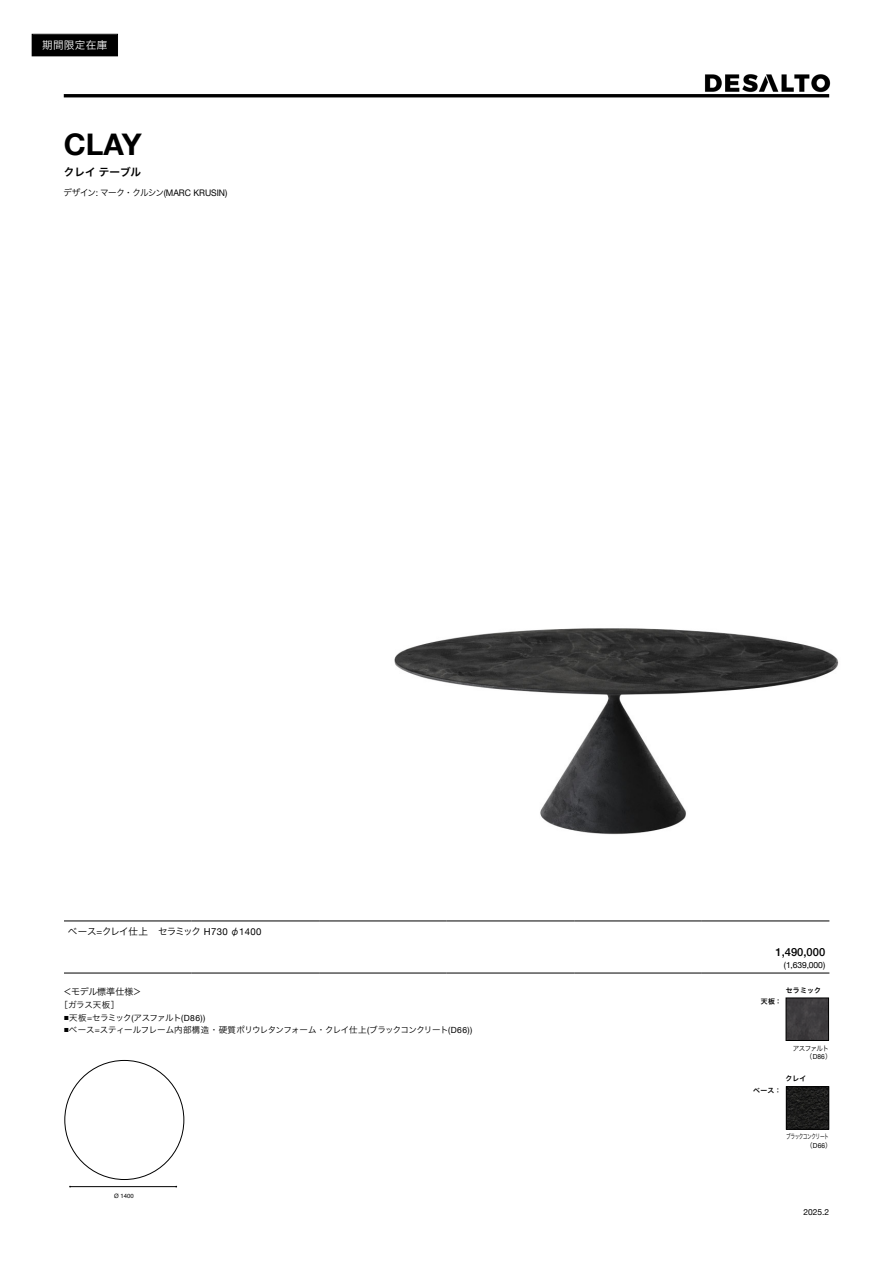
<style>
.page{position:relative;width:893px;height:1263px;background:#fff}
.page>*{position:absolute;margin:0;border:0;box-sizing:border-box;transform-origin:0 0}
.t1{font:700 29.7px "Helvetica Neue";color:#000}
.t2{font:500 11.1px "Helvetica Neue";color:#000}
.t3{font:10.65px "Hira Kaku Pro W6";color:#000}
.t4{font:10.65px "Hira Kaku Pro W3";letter-spacing:.03em;color:#fff}
.t5{font:9.6px "Hira Kaku Pro W3";letter-spacing:-.08em;color:#000}
.t6{font:9px "Helvetica Neue";color:#000;scale:.95 1}
.t7{font:9px "Hira Kaku Pro W3";letter-spacing:-.01em;color:#000}
.t8{font:8.55px "Hira Kaku Pro W3";letter-spacing:-.055em;color:#000}
.t9{font:8.55px "Hira Kaku Pro W3";letter-spacing:-.075em;color:#000}
.t10{font:8.55px "Helvetica Neue";letter-spacing:-.01em;color:#000}
.t11{font:8.4px "Helvetica Neue";color:#000}
.t12{font:6.9px "Hira Kaku Pro W6";letter-spacing:.03em;color:#000}
.t13{font:6.9px "Hira Kaku Pro W3";letter-spacing:-.09em;color:#000;scale:.68 1}
.t14{font:6.9px "Helvetica Neue";letter-spacing:.025em;color:#000;scale:.95 1}
.t15{font:6.9px "Hira Kaku Pro W3";letter-spacing:-.09em;color:#000;scale:.95 1}
.t16{font:6px "Helvetica";color:#000}
.s1{font-family:"Hira Kaku Pro W3"}
.s2{font-family:"Helvetica Neue"}
.s3{font-size:5.25px}
</style>
<div class="page">
<img style="left:705px;top:74px;width:126px;height:22px">
<hr style="left:64px;top:94px;width:765px;height:3px;background:#000">
<svg style="left:31px;top:34px;width:87px;height:23px;background:#0d0d0d"></svg>
<div style="left:33px;top:35px;width:84px;height:20px;border:1px solid #000"></div>
<hr style="left:64px;top:921px;width:128px;height:1px;background:#000">
<hr style="left:192px;top:921px;width:127px;height:1px;background:#000">
<hr style="left:319px;top:921px;width:128px;height:1px;background:#000">
<hr style="left:447px;top:921px;width:127px;height:1px;background:#000">
<hr style="left:574px;top:921px;width:128px;height:1px;background:#000">
<hr style="left:702px;top:921px;width:127px;height:1px;background:#000">
<hr style="left:64px;top:973px;width:128px;height:1px;background:#000">
<hr style="left:192px;top:973px;width:127px;height:1px;background:#000">
<hr style="left:319px;top:973px;width:128px;height:1px;background:#000">
<hr style="left:447px;top:973px;width:127px;height:1px;background:#000">
<hr style="left:574px;top:973px;width:128px;height:1px;background:#000">
<hr style="left:702px;top:973px;width:127px;height:1px;background:#000">
<img style="left:394px;top:628px;width:445px;height:207px">
<svg style="left:64px;top:1059px;width:121px;height:129px"></svg>
<img style="left:788px;top:1088px;width:39px;height:39px">
<div style="left:786px;top:1086px;width:43px;height:43px;border:1px solid #000"></div>
<div style="left:788px;top:1000px;width:39px;height:39px;background:#3f3d3f"></div>
<div style="left:786px;top:998px;width:43px;height:43px;border:1px solid #000"></div>
<p class="t4" style="left:42px;top:36px;width:67px">期間限定在庫</p>
<h1 class="t1" style="left:64px;top:121px;width:79px">CLAY</h1>
<p class="t3" style="left:64px;top:162px;width:79px">クレイテーブル</p>
<p class="t6" style="left:64px;top:186px;width:174px"><span class="s1">デザイン</span>: <span class="s1">マーク・クルシン</span>(MARC KRUSIN)</p>
<p class="t5" style="left:68px;top:923px;width:195px">ベース<span class="s2">=</span>クレイ仕上　セラミック <span class="s2">H730</span> φ<span class="s2">1400</span></p>
<p class="t7" style="left:63px;top:983px;width:88px">＜モデル標準仕様＞　</p>
<p class="t8" style="left:60px;top:997px;width:61px">［ガラス天板］</p>
<p class="t9" style="left:64px;top:1010px;width:143px"><span class="s3">■</span>天板<span class="s2">=</span>セラミック<span class="s2">(</span>アスファルト<span class="s2">(D86))</span></p>
<p class="t8" style="left:64px;top:1022px;width:410px"><span class="s3">■</span>ベース<span class="s2">=</span>スティールフレーム内部構造・硬質ポリウレタンフォーム・クレイ仕上<span class="s2">(</span>ブラックコンクリート<span class="s2">(D66))</span></p>
<p class="t16" style="left:114px;top:1191px;width:21px">Ø 1400</p>
<p class="t2" style="left:775px;top:943px;width:51px">1,490,000</p>
<p class="t10" style="left:784px;top:958px;width:43px">(1,639,000)</p>
<p class="t12" style="left:786px;top:984px;width:37px">セラミック</p>
<p class="t12" style="left:761px;top:995px;width:23px">天板：</p>
<p class="t15" style="left:793px;top:1042px;width:40px">アスファルト</p>
<p class="t14" style="left:806px;top:1052px;width:29px"><span class="s1">（</span>D86<span class="s1">）</span></p>
<p class="t12" style="left:785px;top:1072px;width:23px">クレイ</p>
<p class="t12" style="left:753px;top:1084px;width:30px">ベース：</p>
<p class="t13" style="left:786px;top:1130px;width:65px">ブラックコンクリート</p>
<p class="t14" style="left:806px;top:1140px;width:29px"><span class="s1">（</span>D66<span class="s1">）</span></p>
<p class="t11" style="left:803px;top:1206px;width:27px">2025.2</p>
</div>
